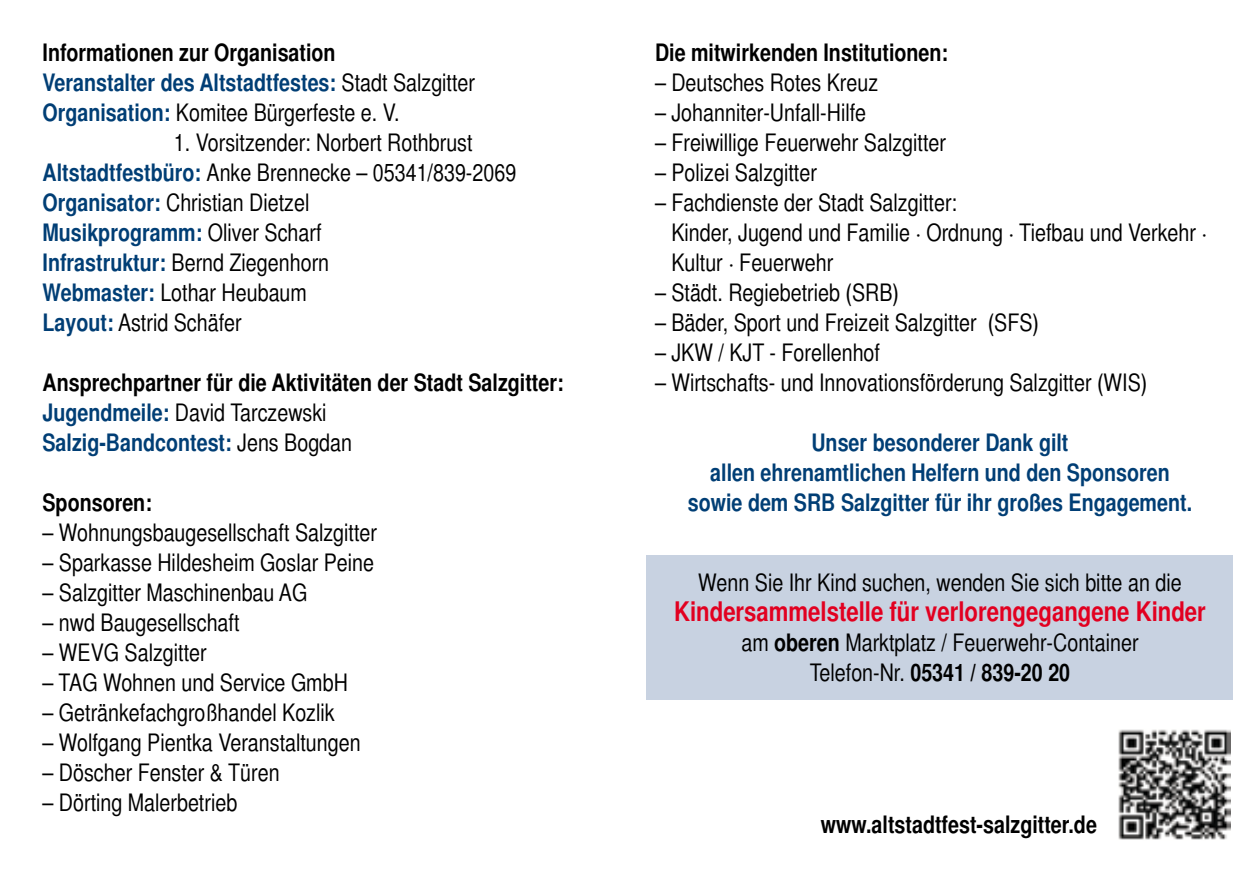
<style>
.page{position:relative;width:1259px;height:893px;background:#fff}
.page>*{position:absolute;margin:0;border:0;box-sizing:border-box;transform-origin:0 0}
.t1{font:700 27px "Sans Cond";color:#e20020}
.t2{font:24px/30px "Sans Cond";color:#000}
.t3{font:700 24px/30px "Sans Cond";color:#003e75}
.t4{font:700 24px/30px "Sans Cond";color:#000}
.s1{color:#000}
.s2{font-weight:400;color:#000}
.s3{font-weight:700;color:#003e75}
.s4{color:#003e75}
.s5{font-weight:400}
.s6{font-weight:700}
</style>
<div class="page">
<div style="left:646px;top:555px;width:587px;height:144px;background:#c8d2e1"></div>
<img style="left:1118px;top:729px;width:112px;height:111px">
<p class="t3" style="left:43px;top:37px;width:434px"><span class="s1">Informationen zur Organisation<br></span>Veranstalter des Altstadtfestes: <span class="s2">Stadt Salzgitter<br></span>Organisation: <span class="s2">Komitee Bürgerfeste e. V.</span></p>
<p class="t2" style="left:43px;top:128px;width:475px;text-indent:131px">1. Vorsitzender: Norbert Rothbrust <span class="s3">Altstadtfestbüro:</span> Anke Brennecke – 05341/839-2069<br><span class="s3">Organisator:</span> Christian Dietzel<br><span class="s3">Musikprogramm:</span> Oliver Scharf<br><span class="s3">Infrastruktur:</span> Bernd Ziegenhorn<br><span class="s3">Webmaster:</span> Lothar Heubaum<br><span class="s3">Layout:</span> Astrid Schäfer</p>
<p class="t4" style="left:43px;top:367px;width:522px">Ansprechpartner für die Aktivitäten der Stadt Salzgitter:<br><span class="s4">Jugendmeile:</span> <span class="s5">David Tarczewski<br></span><span class="s4">Salzig-Bandcontest:</span> <span class="s5">Jens Bogdan</span></p>
<p class="t4" style="left:43px;top:487px;width:111px">Sponsoren:</p>
<p class="t2" style="left:43px;top:518px;width:336px">– Wohnungsbaugesellschaft Salzgitter</p>
<p class="t2" style="left:43px;top:548px;width:333px">– Sparkasse Hildesheim Goslar Peine</p>
<p class="t2" style="left:43px;top:578px;width:266px">– Salzgitter Maschinenbau AG</p>
<p class="t2" style="left:43px;top:608px;width:198px">– nwd Baugesellschaft</p>
<p class="t2" style="left:43px;top:638px;width:166px">– WEVG Salzgitter</p>
<p class="t2" style="left:43px;top:668px;width:307px">– TAG Wohnen und Service GmbH</p>
<p class="t2" style="left:43px;top:698px;width:294px">– Getränkefachgroßhandel Kozlik</p>
<p class="t2" style="left:43px;top:728px;width:320px">– Wolfgang Pientka Veranstaltungen</p>
<p class="t2" style="left:43px;top:758px;width:239px">– Döscher Fenster &amp; Türen</p>
<p class="t2" style="left:43px;top:788px;width:196px">– Dörting Malerbetrieb</p>
<p class="t4" style="left:655px;top:37px;width:295px">Die mitwirkenden Institutionen:</p>
<p class="t2" style="left:655px;top:68px;width:225px">– Deutsches Rotes Kreuz</p>
<p class="t2" style="left:655px;top:98px;width:213px">– Johanniter-Unfall-Hilfe</p>
<p class="t2" style="left:655px;top:128px;width:292px">– Freiwillige Feuerwehr Salzgitter</p>
<p class="t2" style="left:655px;top:158px;width:163px">– Polizei Salzgitter</p>
<p class="t2" style="left:671px;top:188px;width:537px;text-indent:-16px">– Fachdienste der Stadt Salzgitter:<br>Kinder, Jugend und Familie · Ordnung · Tiefbau und Verkehr ·<br>Kultur · Feuerwehr</p>
<p class="t2" style="left:655px;top:278px;width:245px">– Städt. Regiebetrieb (SRB)</p>
<p class="t2" style="left:655px;top:308px;width:385px">– Bäder, Sport und Freizeit Salzgitter (SFS)</p>
<p class="t2" style="left:655px;top:338px;width:226px">– JKW / KJT - Forellenhof</p>
<p class="t2" style="left:655px;top:368px;width:494px">– Wirtschafts- und Innovationsförderung Salzgitter (WIS)</p>
<p class="t3" style="left:688px;top:427px;width:506px;text-align:center">Unser besonderer Dank gilt<br>allen ehrenamtlichen Helfern und den Sponsoren sowie dem SRB Salzgitter für ihr großes Engagement.</p>
<p class="t2" style="left:698px;top:567px;width:485px">Wenn Sie Ihr Kind suchen, wenden Sie sich bitte an die</p>
<p class="t1" style="left:674px;top:595px;width:533px">Kindersammelstelle für verlorengegangene Kinder</p>
<p class="t2" style="left:741px;top:627px;width:399px;text-align:center">am <span class="s6">oberen</span> Marktplatz / Feuerwehr-Container<br>Telefon-Nr. <span class="s6">05341 / 839-20 20</span></p>
<p class="t4" style="left:821px;top:809px;width:277px">www.altstadtfest-salzgitter.de</p>
</div>
